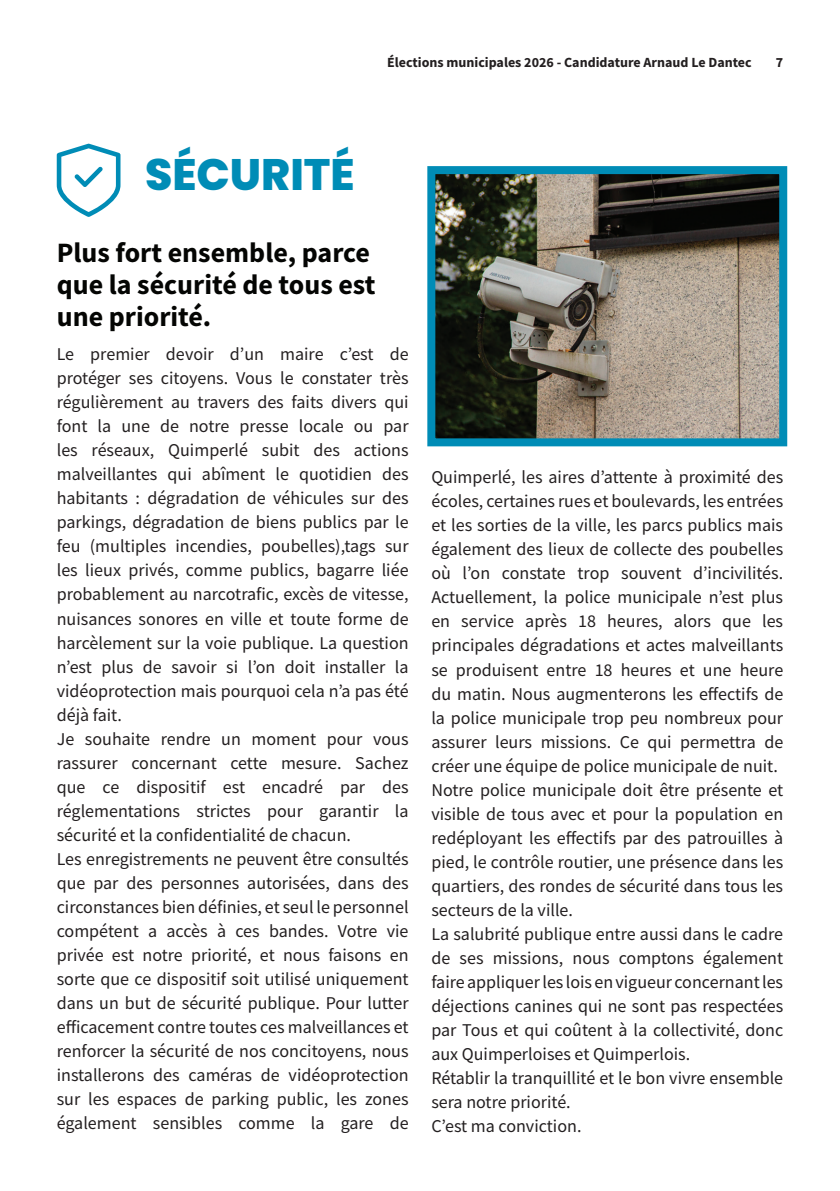
<style>
.page{position:relative;width:840px;height:1191px;background:#fff}
.page>*{position:absolute;margin:0;border:0;box-sizing:border-box;transform-origin:0 0}
.Heading_1{font:800 44px "Poppins";color:#008cb6}
.Quotes{font:700 28px/32px "Source Sans Pro";color:#040503}
.Body_Text{font:18px/24px "Source Sans Pro";color:#231f20;text-align:justify}
.t1{font:700 14px "Source Sans Pro";color:#231f20}
</style>
<div class="page">
<svg style="left:57px;top:144px;width:63px;height:73px"></svg>
<img style="left:436px;top:175px;width:341px;height:262px">
<div style="left:427px;top:166px;width:359px;height:280px;border:8px solid #008cb6"></div>
<p class="t1" style="left:387px;top:53px;width:366px">Élections municipales 2026 - Candidature Arnaud Le Dantec</p>
<p class="t1" style="left:775px;top:53px;width:9px">7</p>
<p class="Heading_1" style="left:145px;top:149px;width:211px">SÉCURITÉ</p>
<p class="Quotes" style="left:57px;top:236px;width:320px">Plus fort ensemble, parce que la sécurité de tous est une priorité.</p>
<p class="Body_Text" style="left:57px;top:342px;width:353px">Le premier devoir d’un maire c’est de protéger ses citoyens. Vous le constater très régulièrement au travers des faits divers qui font la une de notre presse locale ou par les réseaux, Quimperlé subit des actions malveillantes qui abîment le quotidien des habitants : dégradation de véhicules sur des parkings, dégradation de biens publics par le feu (multiples incendies, poubelles),tags sur les lieux privés, comme publics, bagarre liée probablement au narcotrafic, excès de vitesse, nuisances sonores en ville et toute forme de harcèlement sur la voie publique. La question n’est plus de savoir si l’on doit installer la vidéoprotection mais pourquoi cela n’a pas été déjà fait.</p>
<p class="Body_Text" style="left:57px;top:726px;width:353px">Je souhaite rendre un moment pour vous rassurer concernant cette mesure. Sachez que ce dispositif est encadré par des réglementations strictes pour garantir la sécurité et la confidentialité de chacun.</p>
<p class="Body_Text" style="left:57px;top:846px;width:353px">Les enregistrements ne peuvent être consultés que par des personnes autorisées, dans des circonstances bien définies, et seul le personnel compétent a accès à ces bandes. Votre vie privée est notre priorité, et nous faisons en sorte que ce dispositif soit utilisé uniquement dans un but de sécurité publique. Pour lutter efficacement contre toutes ces malveillances et renforcer la sécurité de nos concitoyens, nous installerons des caméras de vidéoprotection sur les espaces de parking public, les zones également sensibles comme la gare de</p>
<p class="Body_Text" style="left:431px;top:465px;width:353px">Quimperlé, les aires d’attente à proximité des écoles, certaines rues et boulevards, les entrées et les sorties de la ville, les parcs publics mais également des lieux de collecte des poubelles où l’on constate trop souvent d’incivilités.<br>Actuellement, la police municipale n’est plus en service après 18 heures, alors que les principales dégradations et actes malveillants se produisent entre 18 heures et une heure du matin. Nous augmenterons les effectifs de la police municipale trop peu nombreux pour assurer leurs missions. Ce qui permettra de créer une équipe de police municipale de nuit.</p>
<p class="Body_Text" style="left:431px;top:777px;width:353px">Notre police municipale doit être présente et visible de tous avec et pour la population en redéployant les effectifs par des patrouilles à pied, le contrôle routier, une présence dans les quartiers, des rondes de sécurité dans tous les secteurs de la ville.</p>
<p class="Body_Text" style="left:431px;top:921px;width:353px">La salubrité publique entre aussi dans le cadre de ses missions, nous comptons également faire appliquer les lois en vigueur concernant les déjections canines qui ne sont pas respectées par Tous et qui coûtent à la collectivité, donc aux Quimperloises et Quimperlois.</p>
<p class="Body_Text" style="left:431px;top:1065px;width:353px">Rétablir la tranquillité et le bon vivre ensemble sera notre priorité.</p>
<p class="Body_Text" style="left:431px;top:1113px;width:151px">C’est ma conviction.</p>
</div>
